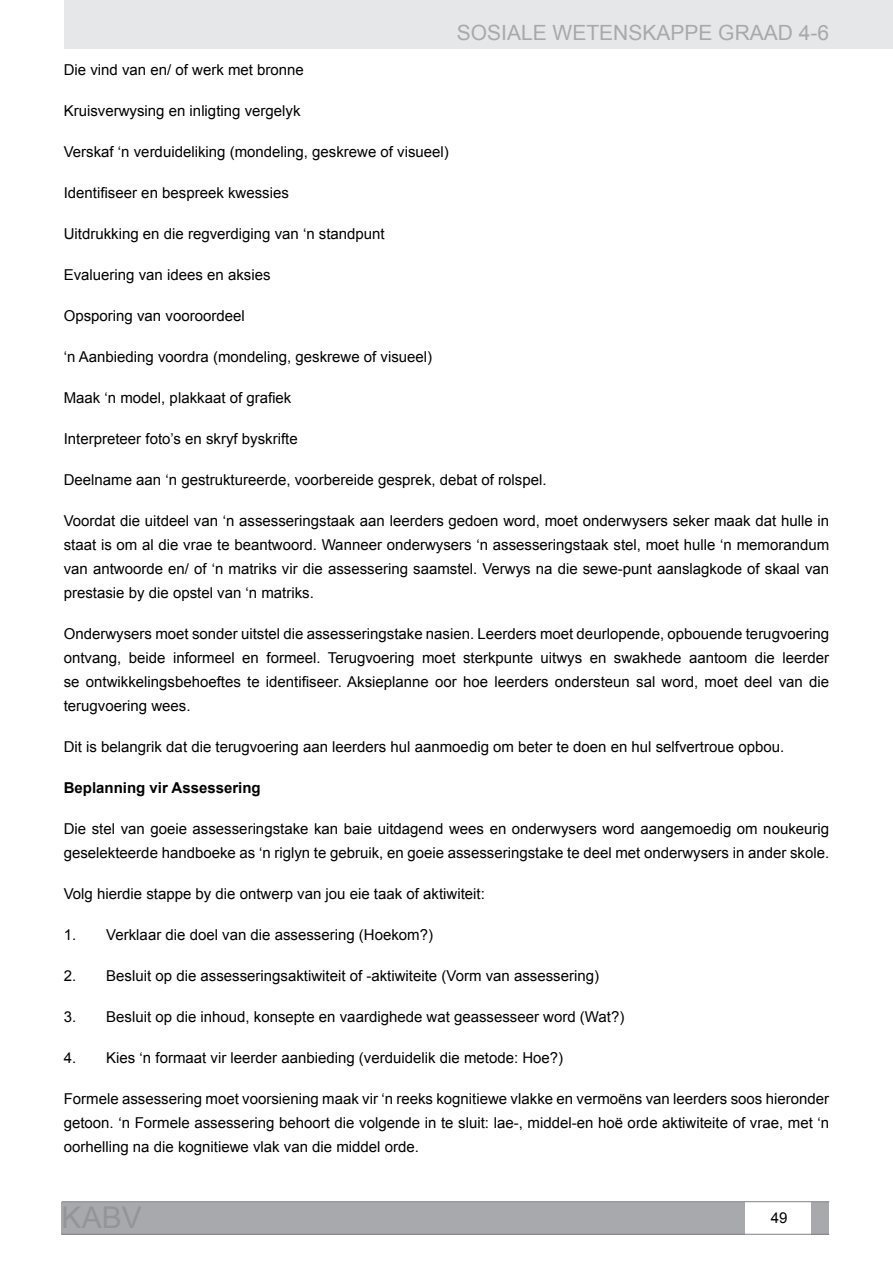
<style>
.page{position:relative;width:893px;height:1263px;background:#fff}
.page>*{position:absolute;margin:0;border:0;box-sizing:border-box;transform-origin:0 0}
.t1{font:21px "Arial";color:#a7a9ac}
.t2{font:15px/24px "Arial";color:#000;text-align:justify}
.t3{font:700 15px "Arial";color:#000}
</style>
<div class="page">
<div style="left:64px;top:0;width:829px;height:49px;background:#e6e7e8"></div>
<div style="left:62px;top:1202px;width:683px;height:32px;background:#a7a9ac"></div>
<div style="left:812px;top:1202px;width:17px;height:32px;background:#a7a9ac"></div>
<hr style="left:62px;top:1234px;width:767px;height:1px;background:#808285">
<hr style="left:62px;top:1201px;width:767px;height:1px;background:#808285">
<h1 class="t1" style="left:457px;top:19px;width:374px">SOSIALE WETENSKAPPE GRAAD 4-6</h1>
<p class="t2" style="left:64px;top:58px;width:242px">Die vind van en/ of werk met bronne</p>
<p class="t2" style="left:64px;top:99px;width:238px">Kruisverwysing en inligting vergelyk</p>
<p class="t2" style="left:64px;top:140px;width:387px">Verskaf ‘n verduideliking (mondeling, geskrewe of visueel)</p>
<p class="t2" style="left:64px;top:181px;width:227px">Identifiseer en bespreek kwessies</p>
<p class="t2" style="left:64px;top:222px;width:322px">Uitdrukking en die regverdiging van ‘n standpunt</p>
<p class="t2" style="left:64px;top:263px;width:208px">Evaluering van idees en aksies</p>
<p class="t2" style="left:64px;top:304px;width:182px">Opsporing van vooroordeel</p>
<p class="t2" style="left:64px;top:345px;width:370px">‘n Aanbieding voordra (mondeling, geskrewe of visueel)</p>
<p class="t2" style="left:64px;top:386px;width:229px">Maak ‘n model, plakkaat of grafiek</p>
<p class="t2" style="left:64px;top:427px;width:235px">Interpreteer foto’s en skryf byskrifte</p>
<p class="t2" style="left:64px;top:468px;width:484px">Deelname aan ‘n gestruktureerde, voorbereide gesprek, debat of rolspel.</p>
<p class="t2" style="left:64px;top:509px;width:767px">Voordat die uitdeel van ‘n assesseringstaak aan leerders gedoen word, moet onderwysers seker maak dat hulle in staat is om al die vrae te beantwoord. Wanneer onderwysers ‘n assesseringstaak stel, moet hulle ‘n memorandum van antwoorde en/ of ‘n matriks vir die assessering saamstel. Verwys na die sewe-punt aanslagkode of skaal van prestasie by die opstel van ‘n matriks.</p>
<p class="t2" style="left:64px;top:622px;width:767px">Onderwysers moet sonder uitstel die assesseringstake nasien. Leerders moet deurlopende, opbouende terugvoering ontvang, beide informeel en formeel. Terugvoering moet sterkpunte uitwys en swakhede aantoom die leerder se ontwikkelingsbehoeftes te identifiseer. Aksieplanne oor hoe leerders ondersteun sal word, moet deel van die terugvoering wees.</p>
<p class="t2" style="left:64px;top:735px;width:722px">Dit is belangrik dat die terugvoering aan leerders hul aanmoedig om beter te doen en hul selfvertroue opbou.</p>
<p class="t3" style="left:64px;top:778px;width:198px">Beplanning vir Assessering</p>
<p class="t2" style="left:64px;top:817px;width:767px">Die stel van goeie assesseringstake kan baie uitdagend wees en onderwysers word aangemoedig om noukeurig geselekteerde handboeke as ‘n riglyn te gebruik, en goeie assesseringstake te deel met onderwysers in ander skole.</p>
<p class="t2" style="left:64px;top:882px;width:423px">Volg hierdie stappe by die ontwerp van jou eie taak of aktiwiteit:</p>
<p class="t2" style="left:64px;top:923px;width:371px">1. Verklaar die doel van die assessering (Hoekom?)</p>
<p class="t2" style="left:64px;top:964px;width:537px">2. Besluit op die assesseringsaktiwiteit of -aktiwiteite (Vorm van assessering)</p>
<p class="t2" style="left:64px;top:1005px;width:562px">3. Besluit op die inhoud, konsepte en vaardighede wat geassesseer word (Wat?)</p>
<p class="t2" style="left:64px;top:1046px;width:501px">4. Kies ‘n formaat vir leerder aanbieding (verduidelik die metode: Hoe?)</p>
<p class="t2" style="left:64px;top:1087px;width:767px">Formele assessering moet voorsiening maak vir ‘n reeks kognitiewe vlakke en vermoëns van leerders soos hieronder getoon. ‘n Formele assessering behoort die volgende in te sluit: lae-, middel-en hoë orde aktiwiteite of vrae, met ‘n oorhelling na die kognitiewe vlak van die middel orde.</p>
<p class="t2" style="left:771px;top:1206px;width:18px">49</p>
</div>
